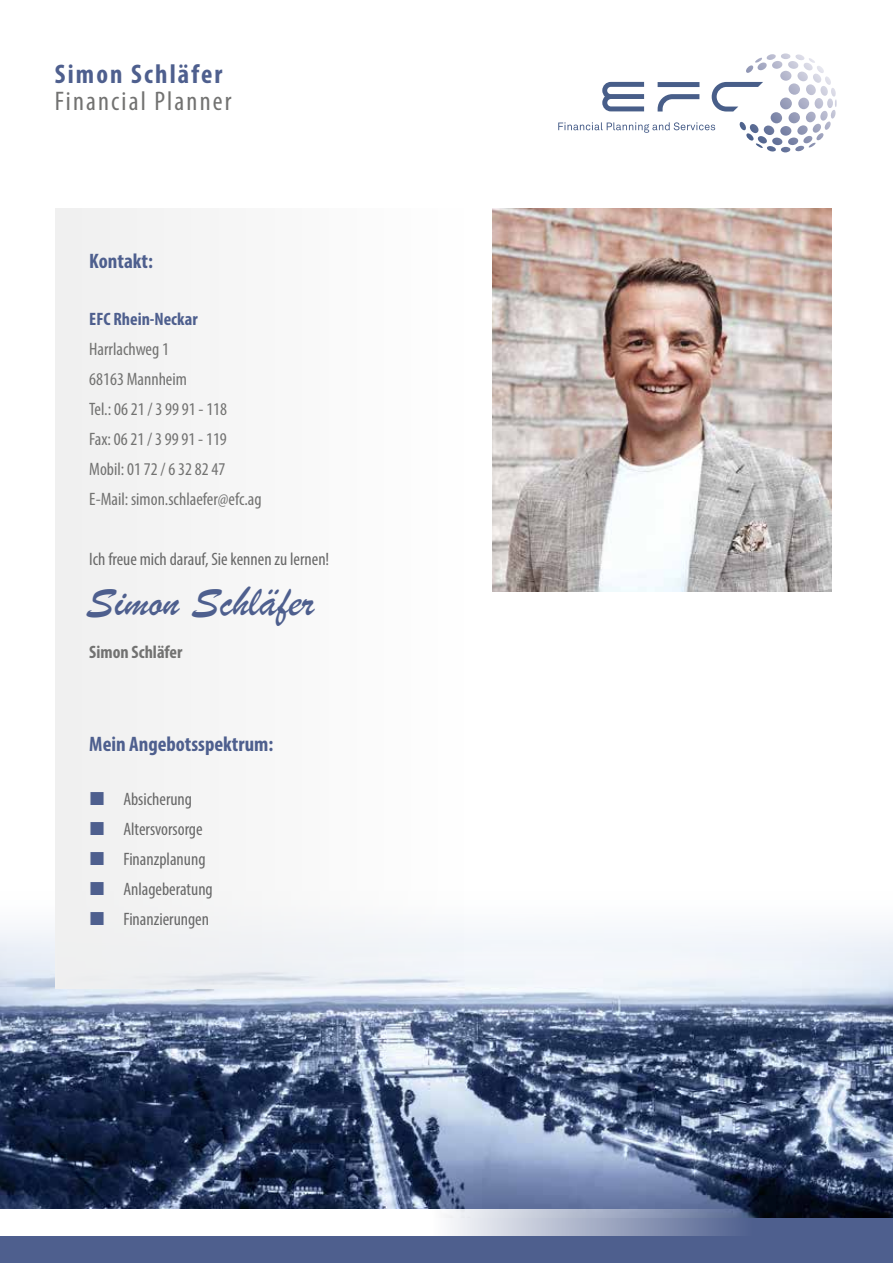
<style>
.page{position:relative;width:893px;height:1263px;background:#fff}
.page>*{position:absolute;margin:0;border:0;box-sizing:border-box;transform-origin:0 0}
.t1{font:44.25px "Brush Script";color:#4e5f8e}
.t2{font:condensed 27px "Myriad Pro";letter-spacing:.08em;color:#727271}
.t3{font:700 condensed 27px "Myriad Pro";letter-spacing:.08em;color:#4e5f8e}
.t4{font:700 condensed 21px "Myriad Pro";color:#4e5f8e}
.t5{font:condensed 18px/30px "Myriad Pro";color:#727271}
.t6{font:condensed 18px/30px "Myriad Pro";color:#686868}
.t7{font:700 condensed 18px "Myriad Pro";color:#4e5f8e}
.t8{font:700 condensed 18px "Myriad Pro";color:#727271}
</style>
<div class="page">
<svg style="left:602px;top:82px;width:42px;height:29px"></svg>
<svg style="left:658px;top:82px;width:41px;height:30px"></svg>
<svg style="left:712px;top:53px;width:124px;height:59px"></svg>
<svg style="left:558px;top:122px;width:157px;height:11px"></svg>
<img style="left:0;top:929px;width:893px;height:280px">
<img style="left:493px;top:208px;width:338px;height:383px">
<div style="left:55px;top:208px;width:408px;height:781px;background:#f6f6f7"></div>
<div style="left:0;top:1218px;width:893px;height:45px;background:#4e5f8e"></div>
<svg style="left:0;top:1209px;width:893px;height:26px"></svg>
<h2 class="t3" style="left:55px;top:57px;width:169px">Simon Schläfer</h2>
<h2 class="t2" style="left:55px;top:84px;width:178px">Financial Planner</h2>
<p class="t4" style="left:89px;top:248px;width:65px">Kontakt:</p>
<p class="t7" style="left:89px;top:308px;width:110px">EFC Rhein-Neckar</p>
<p class="t5" style="left:89px;top:334px;width:174px">Harrlachweg 1<br>68163 Mannheim<br>Tel.: 06 21 / 3 99 91 - 118<br>Fax: 06 21 / 3 99 91 - 119<br>Mobil: 01 72 / 6 32 82 47<br>E-Mail: simon.schlaefer@efc.ag</p>
<p class="t6" style="left:89px;top:544px;width:241px">Ich freue mich darauf, Sie kennen zu lernen!</p>
<h1 class="t1" style="left:86px;top:572px;width:230px">Simon Schläfer</h1>
<p class="t8" style="left:89px;top:641px;width:95px">Simon Schläfer</p>
<p class="t4" style="left:89px;top:731px;width:186px">Mein Angebotsspektrum:</p>
<p class="t6" style="left:123px;top:784px;width:91px">Absicherung<br>Altersvorsorge<br>Finanzplanung<br>Anlageberatung<br>Finanzierungen</p>
</div>
